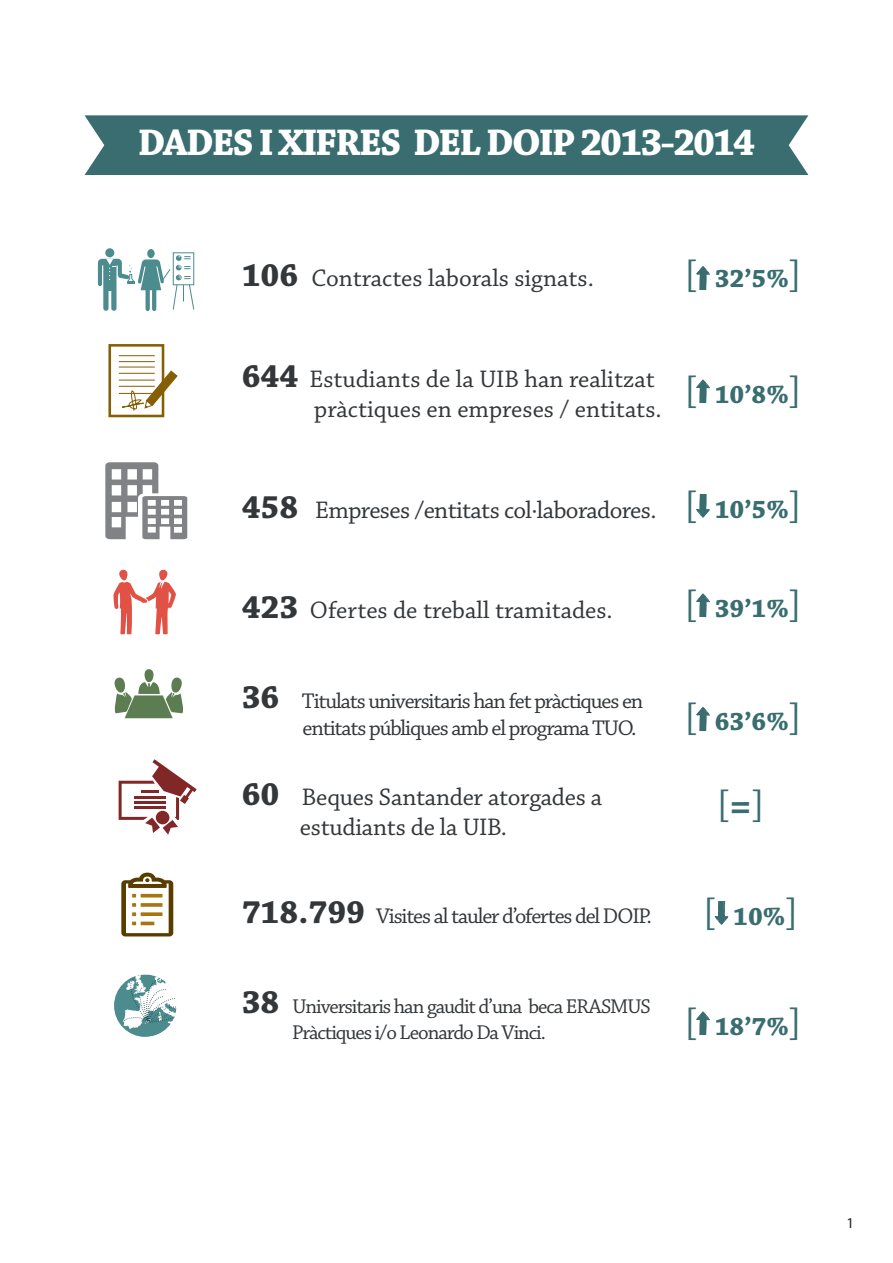
<style>
.page{position:relative;width:893px;height:1263px;background:#fff}
.page>*{position:absolute;margin:0;border:0;box-sizing:border-box;transform-origin:0 0}
.t1{font:39.15px "Chaparral Pro";color:#396d70}
.t2{font:700 39px "Chaparral Pro";letter-spacing:-.05em;color:#fff}
.t3{font:700 26.25px "Chaparral Pro";color:#396d70}
.t4{font:25.2px/30.2px "Chaparral Pro";color:#33373a;text-align:right}
.t5{font:25.2px "Chaparral Pro";letter-spacing:-.025em;color:#33373a}
.t6{font:22.35px/26.8px "Chaparral Pro";letter-spacing:-.05em;color:#33373a}
.t7{font:21px/25.2px "Chaparral Pro";letter-spacing:-.05em;color:#33373a}
.t8{font:15px "Myriad Pro";color:#231f20}
.s1{font-weight:700;font-size:33.6px}
.s2{font-weight:400;font-size:39.15px}
.s3{font-weight:700}
</style>
<div class="page">
<div style="left:85px;top:115px;width:723px;height:60px;background:#396d70"></div>
<svg style="left:113px;top:570px;width:63px;height:64px"></svg>
<svg style="left:121px;top:872px;width:52px;height:64px"></svg>
<svg style="left:114px;top:974px;width:63px;height:63px"></svg>
<svg style="left:114px;top:669px;width:69px;height:49px"></svg>
<div style="left:108px;top:344px;width:56px;height:73px;border:3px solid #865e04"></div>
<hr style="left:119px;top:355px;width:36px;height:1px;background:#865e04">
<hr style="left:119px;top:361px;width:36px;height:1px;background:#865e04">
<hr style="left:119px;top:367px;width:36px;height:1px;background:#865e04">
<svg style="left:118px;top:370px;width:60px;height:41px"></svg>
<div style="left:105px;top:248px;width:9px;height:9px;background:#4c8b8e;border-radius:50%"></div>
<div style="left:147px;top:249px;width:8px;height:9px;background:#4c8b8e;border-radius:50%"></div>
<div style="left:173px;top:252px;width:21px;height:33px;border:1px solid #4c8b8e"></div>
<svg style="left:98px;top:255px;width:97px;height:56px"></svg>
<svg style="left:119px;top:759px;width:78px;height:76px"></svg>
<svg style="left:105px;top:462px;width:82px;height:77px"></svg>
<svg style="left:696px;top:707px;width:14px;height:23px"></svg>
<svg style="left:696px;top:593px;width:14px;height:24px"></svg>
<svg style="left:696px;top:494px;width:14px;height:24px"></svg>
<svg style="left:696px;top:379px;width:14px;height:24px"></svg>
<svg style="left:696px;top:266px;width:14px;height:23px"></svg>
<svg style="left:715px;top:901px;width:13px;height:24px"></svg>
<svg style="left:696px;top:1011px;width:14px;height:24px"></svg>
<h2 class="t2" style="left:138px;top:119px;width:619px">DADES I XIFRES DEL DOIP 2013-2014</h2>
<p class="t4" style="left:242px;top:264px;width:354px"><span class="s1">106</span> Contractes laborals signats.</p>
<p class="t3" style="left:684px;top:264px;width:119px"><span class="s2">[</span> 32’5%<span class="s2">]</span></p>
<p class="t4" style="left:242px;top:365px;width:421px"><span class="s1">644</span> Estudiants de la UIB han realitzat pràctiques en empreses / entitats.</p>
<p class="t5" style="left:242px;top:496px;width:416px"><span class="s1">458</span> Empreses /entitats col·laboradores.</p>
<p class="t4" style="left:242px;top:596px;width:372px"><span class="s1">423</span> Ofertes de treball tramitades.</p>
<p class="t6" style="left:303px;top:688px;width:342px;text-indent:-61px"><span class="s1">36</span> Titulats universitaris han fet pràctiques en entitats públiques amb el programa TUO.</p>
<p class="t4" style="left:300px;top:783px;width:304px;text-align:left;text-indent:-58px"><span class="s1">60</span> Beques Santander atorgades a estudiants de la UIB.</p>
<p class="t6" style="left:242px;top:903px;width:412px"><span class="s1">718.799</span> Visites al tauler d’ofertes del DOIP.</p>
<p class="t7" style="left:292px;top:995px;width:360px;text-indent:-50px"><span class="s1">38</span> Universitaris han gaudit d’una beca ERASMUS<br>Pràctiques i/o Leonardo Da Vinci.</p>
<p class="t3" style="left:684px;top:379px;width:119px"><span class="s2">[</span> 10’8%<span class="s2">]</span></p>
<p class="t3" style="left:684px;top:494px;width:119px"><span class="s2">[</span> 10’5%<span class="s2">]</span></p>
<p class="t3" style="left:684px;top:593px;width:119px"><span class="s2">[</span> 39’1%<span class="s2">]</span></p>
<p class="t3" style="left:684px;top:706px;width:119px"><span class="s2">[</span> 63’6%<span class="s2">]</span></p>
<h1 class="t1" style="left:717px;top:783px;width:49px">[<span class="s3">=</span>]</h1>
<p class="t3" style="left:703px;top:901px;width:97px"><span class="s2">[</span> 10%<span class="s2">]</span></p>
<p class="t3" style="left:684px;top:1011px;width:119px"><span class="s2">[</span> 18’7%<span class="s2">]</span></p>
<p class="t8" style="left:846px;top:1213px;width:9px">1</p>
</div>
